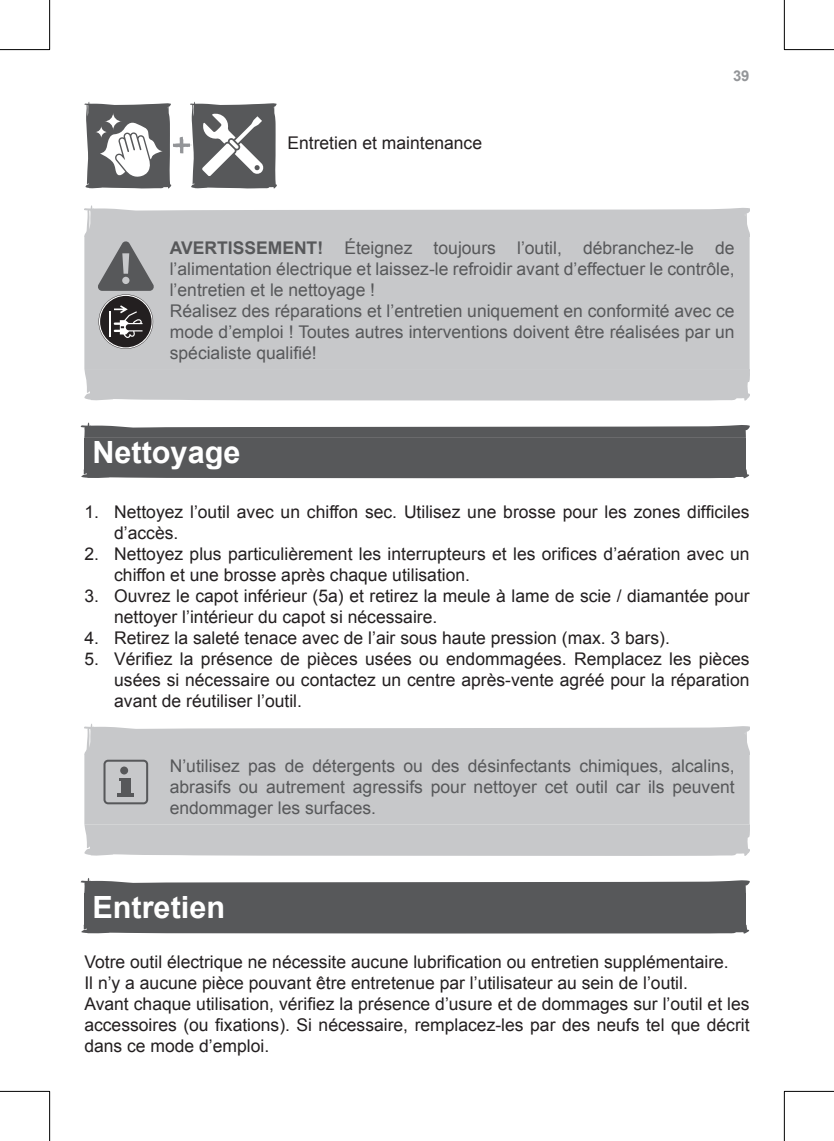
<style>
.page{position:relative;width:834px;height:1141px;background:#fff}
.page>*{position:absolute;margin:0;border:0;box-sizing:border-box;transform-origin:0 0}
.t1{font:700 30.62px "Arial";color:#fff}
.t2{font:17.5px/21px "Arial";color:#231f20}
.t3{font:17.5px/21px "Arial";color:#57585a}
.t4{font:700 14.88px "Arial";color:#939598}
.s1{font-weight:700}
</style>
<div class="page">
<svg style="left:84px;top:102px;width:193px;height:87px"></svg>
<div style="left:84px;top:349px;width:665px;height:20px;background:#c7c8ca"></div>
<svg style="left:84px;top:205px;width:665px;height:144px;background:#c4c5c6"></svg>
<div style="left:84px;top:369px;width:665px;height:32px;background:#c7c8ca"></div>
<div style="left:84px;top:438px;width:662px;height:32px;background:#57585a"></div>
<svg style="left:80px;top:422px;width:670px;height:16px"></svg>
<svg style="left:81px;top:470px;width:668px;height:9px;background:#696a6c"></svg>
<div style="left:84px;top:804px;width:665px;height:20px;background:#c7c8ca"></div>
<div style="left:84px;top:724px;width:665px;height:80px;background:#c7c8ca"></div>
<div style="left:121px;top:778px;width:9px;height:17px;background:#57585a"></div>
<hr style="left:117px;top:794px;width:17px;height:3px;background:#57585a">
<div style="left:84px;top:824px;width:665px;height:32px;background:#c7c8ca"></div>
<div style="left:84px;top:893px;width:662px;height:32px;background:#57585a"></div>
<svg style="left:80px;top:878px;width:670px;height:15px"></svg>
<svg style="left:81px;top:925px;width:668px;height:9px;background:#636466"></svg>
<hr style="left:0;top:49px;width:50px;height:1px;background:#000">
<hr style="left:784px;top:49px;width:49px;height:1px;background:#000">
<hr style="left:0;top:1091px;width:50px;height:1px;background:#000">
<hr style="left:784px;top:1091px;width:49px;height:1px;background:#000">
<hr style="left:49px;top:0;width:1px;height:50px;background:#000">
<hr style="left:49px;top:1091px;width:1px;height:50px;background:#000">
<hr style="left:783px;top:0;width:1px;height:50px;background:#000">
<hr style="left:783px;top:1091px;width:1px;height:50px;background:#000">
<p class="t2" style="left:287px;top:132px;width:196px">Entretien et maintenance</p>
<p class="t4" style="left:733px;top:66px;width:18px">39</p>
<p class="t3" style="left:170px;top:238px;width:566px"><span class="s1">AVERTISSEMENT!</span> Éteignez toujours l’outil, débranchez-le de l’alimentation électrique et laissez-le refroidir avant d’effectuer le contrôle, l’entretien et le nettoyage !<br>Réalisez des réparations et l’entretien uniquement en conformité avec ce mode d’emploi ! Toutes autres interventions doivent être réalisées par un spécialiste qualifié!</p>
<h1 class="t1" style="left:92px;top:432px;width:150px">Nettoyage</h1>
<p class="t2" style="left:114px;top:501px;width:636px;text-indent:-30px">1. Nettoyez l’outil avec un chiffon sec. Utilisez une brosse pour les zones difficiles d’accès.</p>
<p class="t2" style="left:114px;top:543px;width:636px;text-indent:-30px">2. Nettoyez plus particulièrement les interrupteurs et les orifices d’aération avec un chiffon et une brosse après chaque utilisation.</p>
<p class="t2" style="left:114px;top:585px;width:636px;text-indent:-30px">3. Ouvrez le capot inférieur (5a) et retirez la meule à lame de scie / diamantée pour nettoyer l’intérieur du capot si nécessaire.</p>
<p class="t2" style="left:84px;top:627px;width:587px">4. Retirez la saleté tenace avec de l’air sous haute pression (max. 3 bars).</p>
<p class="t2" style="left:114px;top:648px;width:636px;text-align:justify;text-indent:-30px">5. Vérifiez la présence de pièces usées ou endommagées. Remplacez les pièces usées si nécessaire ou contactez un centre après-vente agréé pour la réparation avant de réutiliser l’outil.</p>
<p class="t3" style="left:170px;top:756px;width:566px;text-align:justify">N’utilisez pas de détergents ou des désinfectants chimiques, alcalins, abrasifs ou autrement agressifs pour nettoyer cet outil car ils peuvent endommager les surfaces.</p>
<h1 class="t1" style="left:92px;top:887px;width:134px">Entretien</h1>
<p class="t2" style="left:84px;top:952px;width:666px">Votre outil électrique ne nécessite aucune lubrification ou entretien supplémentaire.<br>Il n’y a aucune pièce pouvant être entretenue par l’utilisateur au sein de l’outil.<br>Avant chaque utilisation, vérifiez la présence d’usure et de dommages sur l’outil et les accessoires (ou fixations). Si nécessaire, remplacez-les par des neufs tel que décrit dans ce mode d’emploi.</p>
</div>
